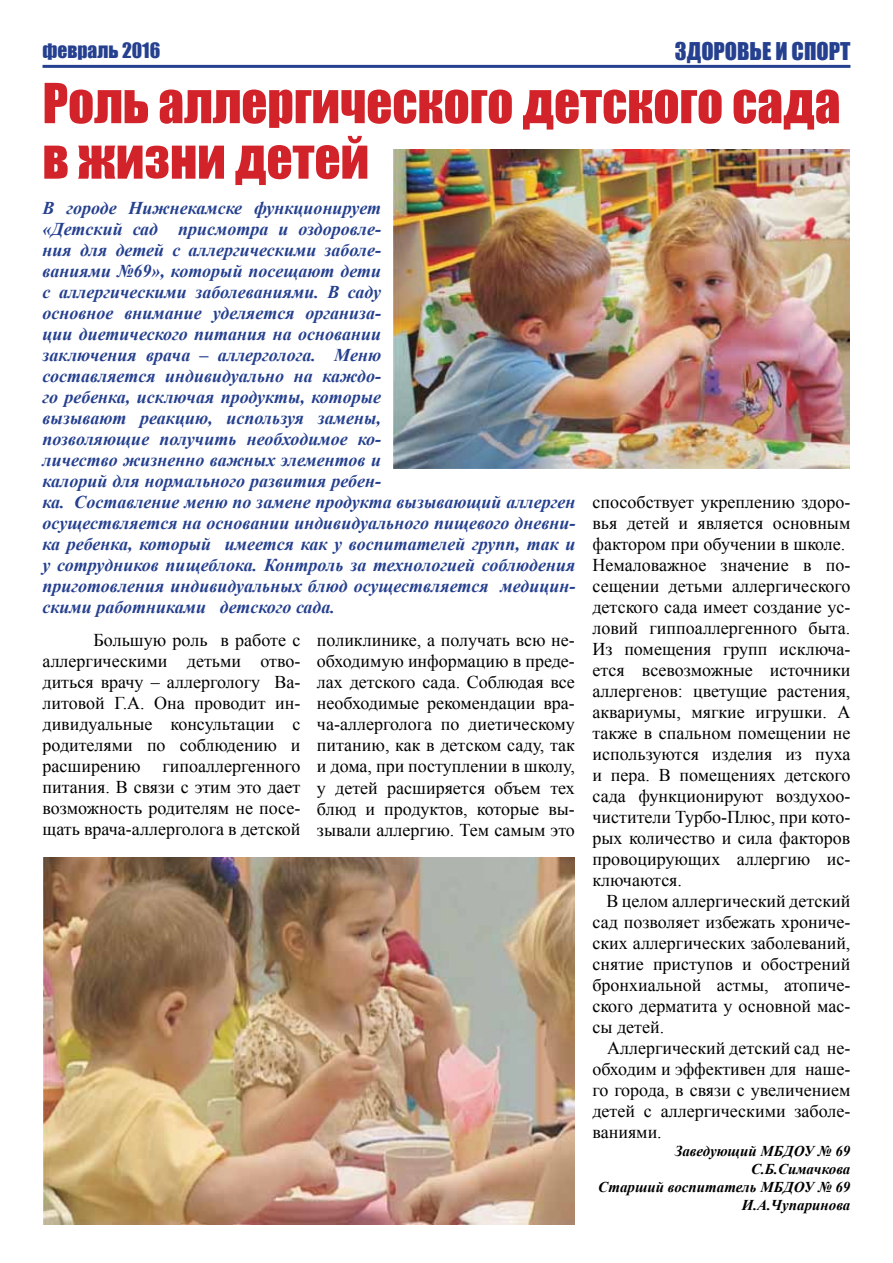
<style>
.page{position:relative;width:893px;height:1263px;background:#fff}
.page>*{position:absolute;margin:0;border:0;box-sizing:border-box;transform-origin:0 0}
.t1{font:51px/55.5px "Impact";color:#d2232a}
.t2{font:22.5px "Impact";color:#25408f}
.t3{font:19.5px "Impact";color:#25408f}
.t4{font:18px/21px "Times New Roman";color:#000;text-align:justify}
.t5{font:italic 700 18px/21px "Times New Roman";color:#25408f}
.t6{font:italic 700 15px/18px "Times New Roman";color:#000;text-align:right}
</style>
<div class="page">
<hr style="left:43px;top:65px;width:807px;height:3px;background:#25408f">
<img style="left:43px;top:858px;width:532px;height:366px">
<img style="left:394px;top:150px;width:455px;height:319px">
<p class="t3" style="left:43px;top:35px;width:119px">февраль 2016</p>
<p class="t2" style="left:675px;top:34px;width:177px">здоровье и спорт</p>
<h1 class="t1" style="left:43px;top:74px;width:799px">Роль аллергического детского сада в жизни детей</h1>
<p class="t5" style="left:43px;top:197px;width:534px">В городе Нижнекамске функционирует<br>«Детский сад присмотра и оздоровле-<br>ния для детей с аллергическими заболе-<br>ваниями №69», который посещают дети<br>с аллергическими заболеваниями. В саду<br>основное внимание уделяется организа-<br>ции диетического питания на основании<br>заключения врача – аллерголога. Меню<br>составляется индивидуально на каждо-<br>го ребенка, исключая продукты, которые<br>вызывают реакцию, используя замены,<br>позволяющие получить необходимое ко-<br>личество жизненно важных элементов и<br>калорий для нормального развития ребен-<br>ка. Составление меню по замене продукта вызывающий аллерген осуществляется на основании индивидуального пищевого дневни&shy;ка ребенка, который имеется как у воспитателей групп, так и у сотрудников пищеблока. Контроль за технологией соблюдения приготовления индивидуальных блюд осуществляется медицин&shy;скими работниками детского сада.</p>
<p class="t4" style="left:317px;top:630px;width:259px">поликлинике, а получать всю не&shy;обходимую информацию в преде&shy;лах детского сада. Соблюдая все необходимые рекомендации вра&shy;ча-аллерголога по диетическому питанию, как в детском саду, так и дома, при поступлении в школу, у детей расширяется объем тех блюд и продуктов, которые вы&shy;зывали аллергию. Тем самым это</p>
<p class="t4" style="left:592px;top:491px;width:259px;text-align:left">способствует укреплению здоро&shy;вья детей и является основным фактором при обучении в школе.<br>Немаловажное значение в по&shy;сещении детьми аллергического детского сада имеет создание ус&shy;ловий гиппоаллергенного быта.<br>Из помещения групп исключа&shy;ется всевозможные источники аллергенов: цветущие растения, аквариумы, мягкие игрушки. А также в спальном помещении не используются изделия из пуха и пера. В помещениях детского сада функционируют воздухоо&shy;чистители Турбо-Плюс, при кото&shy;рых количество и сила факторов провоцирующих аллергию ис&shy;ключаются.</p>
<p class="t4" style="left:592px;top:890px;width:259px;text-indent:14px">В целом аллергический детский сад позволяет избежать хрониче&shy;ских аллергических заболеваний, снятие приступов и обострений бронхиальной астмы, атопиче&shy;ского дерматита у основной мас&shy;сы детей.</p>
<p class="t4" style="left:592px;top:1037px;width:259px;text-indent:15px">Аллергический детский сад не&shy;обходим и эффективен для наше&shy;го города, в связи с увеличением детей с аллергическими заболе&shy;ваниями.</p>
<p class="t6" style="left:598px;top:1141px;width:254px">Заведующий МБДОУ № 69<br>С.Б.Симачкова<br>Старший воспитатель МБДОУ № 69<br>И.А.Чупаринова</p>
<p class="t4" style="left:43px;top:629px;width:259px;text-indent:51px">Большую роль в работе с аллергическими детьми отво&shy;диться врачу – аллергологу Ва&shy;литовой Г.А. Она проводит ин&shy;дивидуальные консультации с родителями по соблюдению и расширению гипоаллергенного питания. В связи с этим это дает возможность родителям не посе&shy;щать врача-аллерголога в детской</p>
</div>
